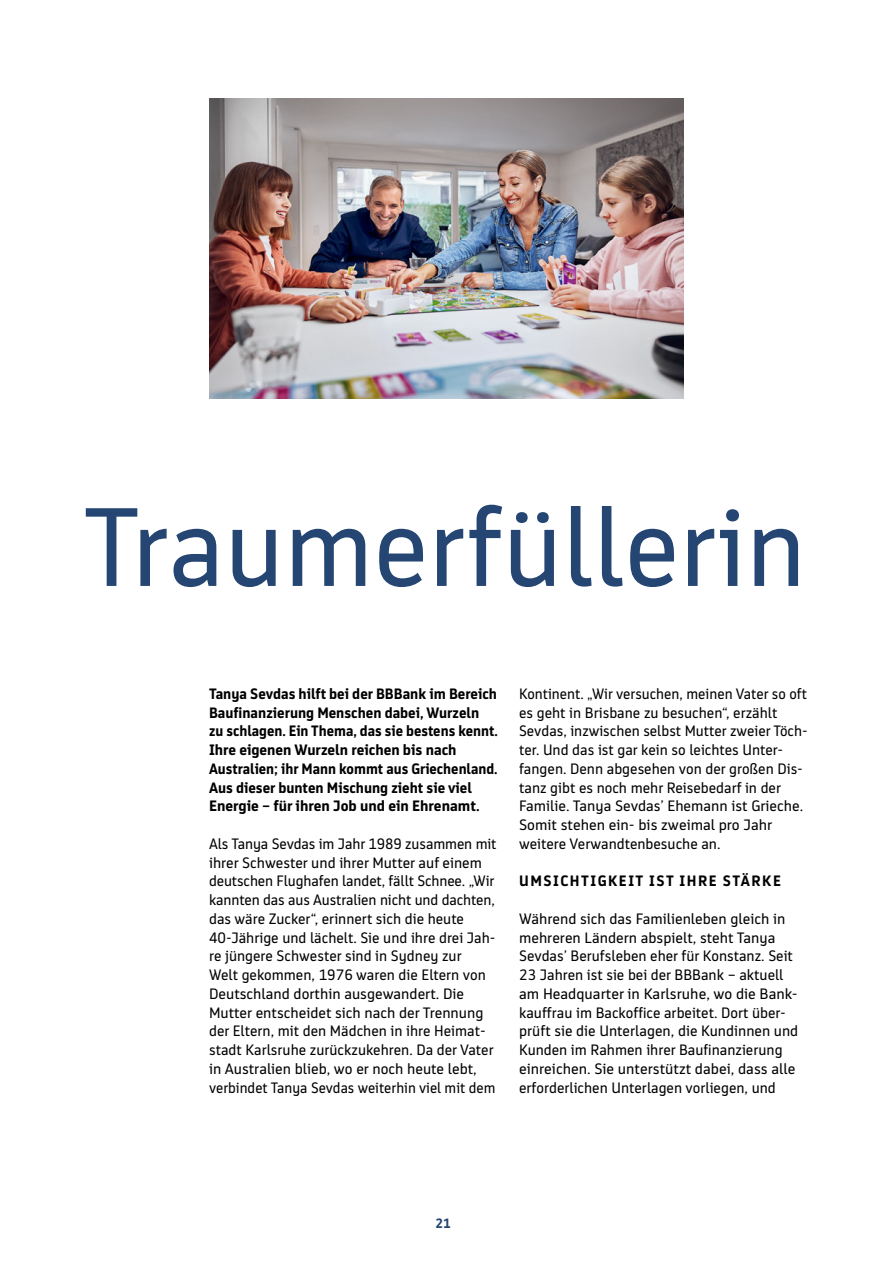
<style>
.page{position:relative;width:893px;height:1263px;background:#fff}
.page>*{position:absolute;margin:0;border:0;box-sizing:border-box;transform-origin:0 0}
.t1{font:111px "BB Bank Type";color:#254572}
.t2{font:15px/18.8px "BB Bank Type";color:#000}
.t3{font:700 15px/18.8px "BB Bank Type";color:#000}
.t4{font:700 15px "BB Bank Type";letter-spacing:.1em;color:#000}
.t5{font:700 13.5px "BB Bank Type";color:#254572}
</style>
<div class="page">
<img style="left:209px;top:99px;width:475px;height:300px">
<h1 class="t1" style="left:83px;top:485px;width:725px">Traumerfüllerin</h1>
<p class="t3" style="left:209px;top:684px;width:290px">Tanya Sevdas hilft bei der BBBank im Bereich Baufinanzierung Menschen dabei, Wurzeln<br>zu schlagen. Ein Thema, das sie bestens kennt.<br>Ihre eigenen Wurzeln reichen bis nach Australien; ihr Mann kommt aus Griechenland.<br>Aus dieser bunten Mischung zieht sie viel Energie – für ihren Job und ein Ehrenamt.</p>
<p class="t2" style="left:209px;top:834px;width:289px">Als Tanya Sevdas im Jahr 1989 zusammen mit ihrer Schwester und ihrer Mutter auf einem deutschen Flughafen landet, fällt Schnee. „Wir kannten das aus Australien nicht und dachten, das wäre Zucker“, erinnert sich die heute 40-Jährige und lächelt. Sie und ihre drei Jah&shy;re jüngere Schwester sind in Sydney zur<br>Welt gekommen, 1976 waren die Eltern von Deutschland dorthin ausgewandert. Die Mutter entscheidet sich nach der Trennung der Eltern, mit den Mädchen in ihre Heimat&shy;stadt Karlsruhe zurückzukehren. Da der Vater in Australien blieb, wo er noch heute lebt, verbindet Tanya Sevdas weiterhin viel mit dem</p>
<p class="t2" style="left:519px;top:684px;width:290px">Kontinent. „Wir versuchen, meinen Vater so oft es geht in Brisbane zu besuchen“, erzählt Sevdas, inzwischen selbst Mutter zweier Töch&shy;ter. Und das ist gar kein so leichtes Unter&shy;fangen. Denn abgesehen von der großen Dis&shy;tanz gibt es noch mehr Reisebedarf in der Familie. Tanya Sevdas’ Ehemann ist Grieche.<br>Somit stehen ein- bis zweimal pro Jahr weitere Verwandtenbesuche an.</p>
<p class="t4" style="left:519px;top:873px;width:263px">UMSICHTIGKEIT IST IHRE STÄRKE</p>
<p class="t2" style="left:519px;top:909px;width:281px">Während sich das Familienleben gleich in mehreren Ländern abspielt, steht Tanya Sevdas’ Berufsleben eher für Konstanz. Seit 23 Jahren ist sie bei der BBBank – aktuell am Headquarter in Karlsruhe, wo die Bank&shy;kauffrau im Backoffice arbeitet. Dort über&shy;prüft sie die Unterlagen, die Kundinnen und Kunden im Rahmen ihrer Baufinanzierung einreichen. Sie unterstützt dabei, dass alle erforderlichen Unterlagen vorliegen, und</p>
<p class="t5" style="left:435px;top:1215px;width:17px">21</p>
</div>
